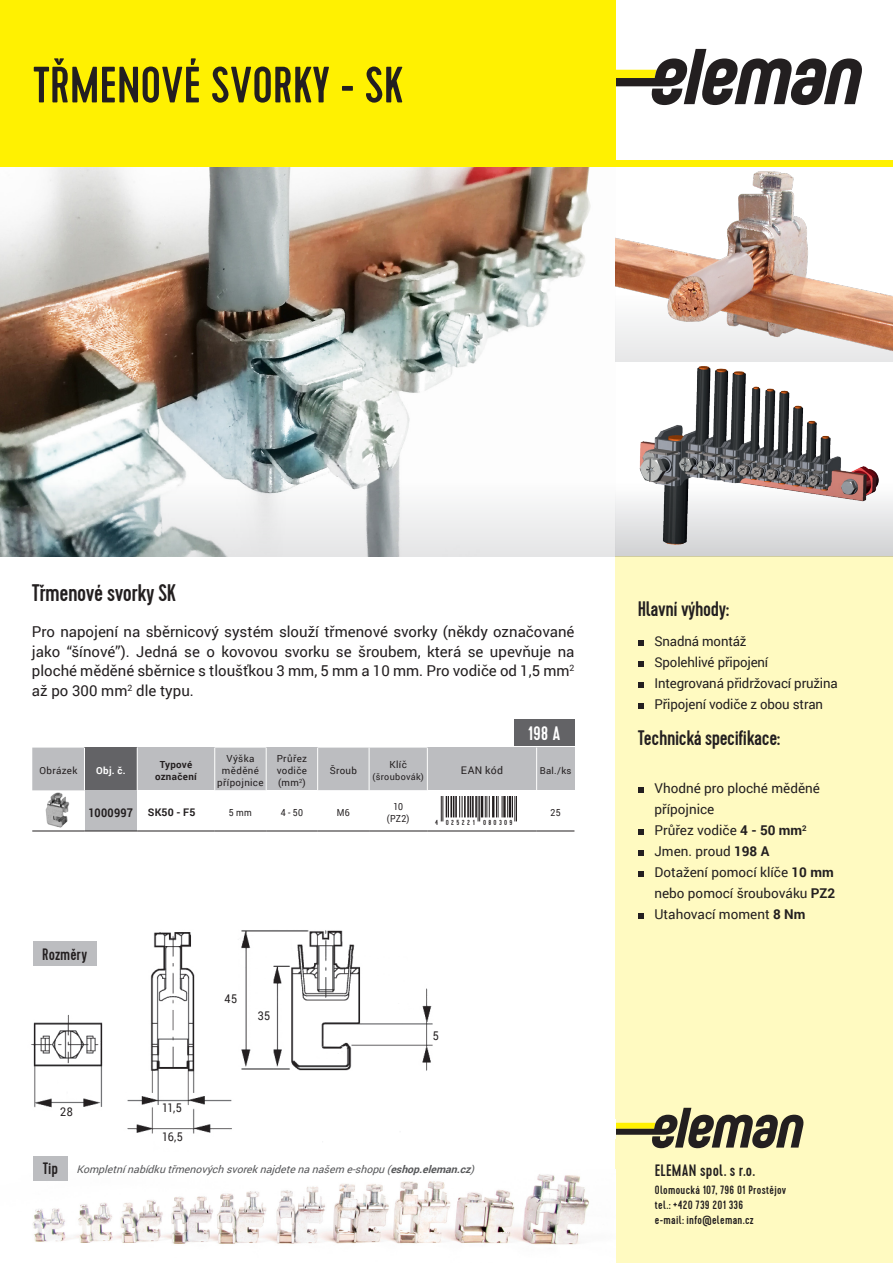
<style>
.page{position:relative;width:893px;height:1263px;background:#fff}
.page>*{position:absolute;margin:0;border:0;box-sizing:border-box;transform-origin:0 0}
.t1{font:500 51px "Cervo";color:#231f20}
.t2{font:500 24px "Cervo";letter-spacing:-.02em;color:#231f20}
.t3{font:500 21px "Cervo";letter-spacing:-.02em;color:#231f20}
.t4{font:500 19.5px "Cervo";color:#fff}
.popis_vzduch{font:500 16.5px "Cervo";letter-spacing:.01em;color:#231f20}
.t5{font:15px/19.5px "Roboto";color:#231f20;text-align:justify}
.Styl_odstavce1{font:13.5px "Roboto";letter-spacing:-.005em;color:#231f20}
.popis_vzduch-2{font:500 12px "Cervo";letter-spacing:.025em;color:#231f20}
.t6{font:12px "Roboto";letter-spacing:.015em;color:#231f20;scale:.9 1}
.t7{font:700 12px "Roboto";letter-spacing:.03em;color:#231f20;scale:.9 1}
.Styl_odstavce1-2{font:italic 10.5px "Roboto";color:#57585a}
.t8{font:700 10.5px "Roboto";letter-spacing:.015em;color:#231f20}
.t9{font:10.5px "Roboto";letter-spacing:.04em;color:#231f20}
.t10{font:9.75px/12px "Roboto";letter-spacing:.035em;color:#231f20;text-align:center}
.t11{font:9.75px "Roboto";letter-spacing:.035em;color:#231f20;scale:.9 1}
.t12{font:700 9.75px "Roboto";letter-spacing:.035em;color:#231f20}
.t13{font:700 9.75px "Roboto";color:#fff}
.t14{font:9.45px "Roboto";color:#231f20}
.t15{font:9px "Roboto";letter-spacing:.04em;color:#231f20}
.t16{font:500 7.35px "Cervo";letter-spacing:.315em;color:#231f20}
.s1{font-weight:700}
</style>
<div class="page">
<img style="left:31px;top:930px;width:402px;height:212px">
<img style="left:675px;top:366px;width:142px;height:60px">
<img style="left:0;top:167px;width:591px;height:259px">
<img style="left:615px;top:171px;width:193px;height:72px">
<hr style="left:32px;top:831px;width:52px;height:1px;background:#231f20">
<hr style="left:84px;top:831px;width:53px;height:1px;background:#231f20">
<hr style="left:137px;top:831px;width:78px;height:1px;background:#231f20">
<hr style="left:215px;top:831px;width:51px;height:1px;background:#231f20">
<hr style="left:266px;top:831px;width:52px;height:1px;background:#231f20">
<hr style="left:318px;top:831px;width:51px;height:1px;background:#231f20">
<hr style="left:369px;top:831px;width:58px;height:1px;background:#231f20">
<hr style="left:427px;top:831px;width:110px;height:1px;background:#231f20">
<hr style="left:537px;top:831px;width:37px;height:1px;background:#231f20">
<svg style="left:615px;top:49px;width:247px;height:56px"></svg>
<div style="left:615px;top:557px;width:278px;height:706px;background:#fffac1"></div>
<div style="left:0;top:0;width:615px;height:167px;background:#fff101"></div>
<svg style="left:616px;top:1108px;width:188px;height:40px"></svg>
<div style="left:547px;top:1119px;width:69px;height:20px;background:#fff"></div>
<div style="left:0;top:160px;width:893px;height:7px;background:#fff101"></div>
<svg style="left:0;top:426px;width:831px;height:131px"></svg>
<svg style="left:638px;top:640px;width:5px;height:5px"></svg>
<svg style="left:638px;top:661px;width:5px;height:5px"></svg>
<svg style="left:638px;top:682px;width:5px;height:5px"></svg>
<svg style="left:638px;top:703px;width:5px;height:5px"></svg>
<svg style="left:638px;top:787px;width:5px;height:5px"></svg>
<svg style="left:638px;top:829px;width:5px;height:5px"></svg>
<svg style="left:638px;top:850px;width:5px;height:5px"></svg>
<svg style="left:638px;top:871px;width:5px;height:5px"></svg>
<svg style="left:638px;top:913px;width:5px;height:5px"></svg>
<svg style="left:32px;top:747px;width:542px;height:84px"></svg>
<div style="left:514px;top:720px;width:60px;height:26px;background:#636366"></div>
<div style="left:33px;top:941px;width:63px;height:25px;background:#bcbdc0"></div>
<svg style="left:615px;top:243px;width:278px;height:119px"></svg>
<img style="left:33px;top:1174px;width:556px;height:71px">
<div style="left:33px;top:1156px;width:35px;height:24px;background:#bcbdc0"></div>
<svg style="left:615px;top:439px;width:278px;height:118px"></svg>
<img style="left:39px;top:792px;width:38px;height:36px">
<p class="t1" style="left:33px;top:55px;width:372px">TŘMENOVÉ SVORKY - SK</p>
<p class="t2" style="left:32px;top:578px;width:146px">Třmenové svorky SK</p>
<p class="t5" style="left:32px;top:621px;width:544px">Pro napojení na sběrnicový systém slouží třmenové svorky (někdy označované jako “šínové”). Jedná se o kovovou svorku se šroubem, která se upevňuje na ploché měděné sběrnice s tloušťkou 3 mm, 5 mm a 10 mm. Pro vodiče od 1,5 mm<sup>2 </sup>až po 300 mm<sup>2</sup> dle typu.</p>
<p class="Styl_odstavce1" style="left:654px;top:632px;width:94px">Snadná montáž</p>
<p class="t3" style="left:638px;top:597px;width:93px">Hlavní výhody:</p>
<p class="Styl_odstavce1" style="left:654px;top:653px;width:115px">Spolehlivé připojení</p>
<p class="Styl_odstavce1" style="left:654px;top:674px;width:185px">Integrovaná přidržovací pružina</p>
<p class="Styl_odstavce1" style="left:654px;top:695px;width:170px">Připojení vodiče z obou stran</p>
<p class="t10" style="left:39px;top:764px;width:39px">Obrázek</p>
<p class="t13" style="left:96px;top:764px;width:31px">Obj. č.</p>
<p class="t12" style="left:160px;top:758px;width:34px">Typové</p>
<p class="t12" style="left:155px;top:770px;width:43px">označení</p>
<p class="t10" style="left:226px;top:752px;width:29px">Výška</p>
<p class="t10" style="left:217px;top:764px;width:48px">měděné přípojnice</p>
<p class="t10" style="left:277px;top:752px;width:32px;text-align:justify">Průřez vodiče (mm<sup>2</sup>)</p>
<p class="t10" style="left:330px;top:764px;width:29px">Šroub</p>
<p class="t7" style="left:89px;top:804px;width:51px">1000997</p>
<p class="t8" style="left:148px;top:805px;width:49px">SK50 - F5</p>
<p class="t11" style="left:229px;top:805px;width:27px">5 mm</p>
<p class="t11" style="left:281px;top:805px;width:26px">4 - 50</p>
<p class="t11" style="left:337px;top:805px;width:16px">M6</p>
<p class="popis_vzduch" style="left:42px;top:944px;width:46px">Rozměry</p>
<p class="t6" style="left:225px;top:991px;width:15px">45</p>
<p class="t6" style="left:258px;top:1008px;width:15px">35</p>
<p class="t10" style="left:389px;top:758px;width:19px">Klíč</p>
<p class="t15" style="left:372px;top:770px;width:53px">(šroubovák)</p>
<p class="t11" style="left:393px;top:799px;width:12px">10</p>
<p class="t11" style="left:387px;top:811px;width:27px">(PZ2)</p>
<p class="t4" style="left:528px;top:721px;width:34px">198 A</p>
<p class="t3" style="left:638px;top:725px;width:144px">Technická specifikace:</p>
<p class="t9" style="left:461px;top:763px;width:44px">EAN kód</p>
<p class="t14" style="left:540px;top:764px;width:33px">Bal./ks</p>
<p class="t16" style="left:435px;top:818px;width:79px">4 025221 080309</p>
<p class="t11" style="left:550px;top:805px;width:13px">25</p>
<p class="Styl_odstavce1" style="left:654px;top:779px;width:167px">Vhodné pro ploché měděné</p>
<p class="Styl_odstavce1" style="left:654px;top:800px;width:61px">přípojnice</p>
<p class="Styl_odstavce1" style="left:654px;top:821px;width:154px">Průřez vodiče <span class="s1">4 - 50 mm</span><sup>2</sup></p>
<p class="Styl_odstavce1" style="left:654px;top:842px;width:116px">Jmen. proud <span class="s1">198 A</span></p>
<p class="Styl_odstavce1" style="left:654px;top:863px;width:181px">Dotažení pomocí klíče <span class="s1">10 mm</span></p>
<p class="Styl_odstavce1" style="left:654px;top:884px;width:182px">nebo pomocí šroubováku <span class="s1">PZ2</span></p>
<p class="Styl_odstavce1" style="left:654px;top:905px;width:152px">Utahovací moment <span class="s1">8 Nm</span></p>
<p class="t6" style="left:433px;top:1027px;width:8px">5</p>
<p class="t6" style="left:60px;top:1103px;width:15px">28</p>
<p class="t6" style="left:162px;top:1099px;width:23px">11,5</p>
<p class="t6" style="left:162px;top:1128px;width:24px">16,5</p>
<p class="popis_vzduch" style="left:43px;top:1158px;width:17px">Tip</p>
<p class="Styl_odstavce1-2" style="left:77px;top:1161px;width:403px">Kompletnínabídkutřmenovýchsvoreknajdetenanašem e-shopu(<span class="s1">eshop.eleman.cz</span>)</p>
<p class="popis_vzduch" style="left:655px;top:1161px;width:102px">ELEMAN spol. s r.o.</p>
<p class="popis_vzduch-2" style="left:655px;top:1183px;width:133px">Olomoucká 107, 796 01 Prostějov</p>
<p class="popis_vzduch-2" style="left:655px;top:1198px;width:90px">tel.: +420 739 201 336</p>
<p class="popis_vzduch-2" style="left:655px;top:1213px;width:100px">e-mail: info@eleman.cz</p>
</div>
